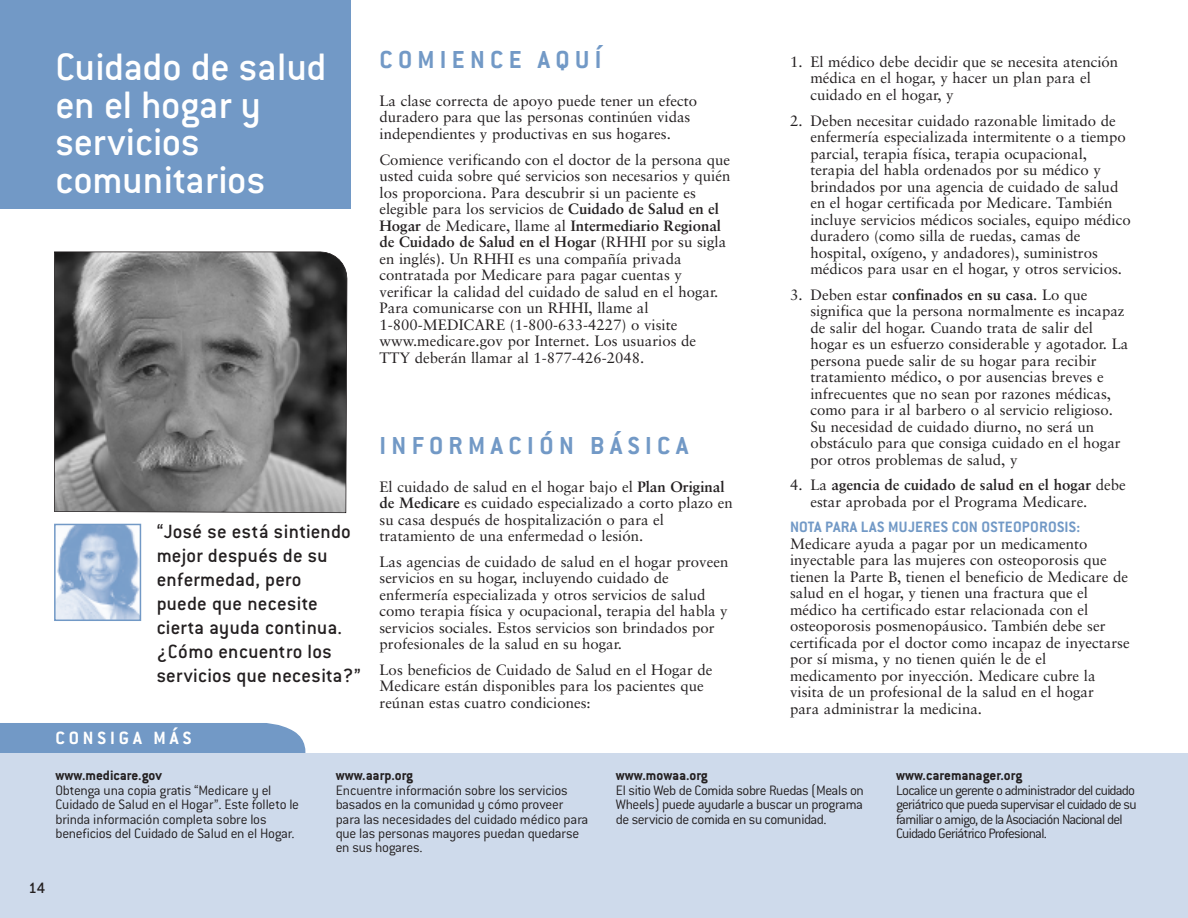
<style>
.page{position:relative;width:1188px;height:918px;background:#fff}
.page>*{position:absolute;margin:0;border:0;box-sizing:border-box;transform-origin:0 0}
.t1{font:500 42px/37.5px "Conduit ITC";letter-spacing:-.005em;color:#fff}
.t2{font:700 27px "Conduit ITC";letter-spacing:.205em;color:#7299c6}
.t3{font:500 21px/24px "Conduit ITC";letter-spacing:.01em;color:#231f20}
.t4{font:700 19.5px "Conduit ITC";letter-spacing:.205em;color:#fff}
.t5{font:700 16.5px "Conduit ITC";letter-spacing:.015em;color:#7299c6}
.t6{font:500 16.5px "Conduit ITC";color:#231f20}
.t7{font:15px/16.5px "Sabon";color:#231f20}
.t8{font:300 15px "Conduit ITC";letter-spacing:-.02em;color:#231f20}
.t9{font:300 15px "Conduit ITC";letter-spacing:-.05em;color:#231f20}
.t10{font:700 15px "Conduit ITC";color:#231f20}
.s1{font-weight:700}
</style>
<div class="page">
<div style="left:0;top:723px;width:305px;height:30px;background:#7299c6"></div>
<div style="left:0;top:753px;width:1188px;height:165px;background:#cedaeb"></div>
<div style="left:0;top:0;width:351px;height:209px;background:#7299c6"></div>
<svg style="left:54px;top:252px;width:293px;height:261px;background:#737273"></svg>
<img style="left:57px;top:527px;width:81px;height:91px">
<div style="left:54px;top:524px;width:87px;height:97px;border:2px solid #7299c6"></div>
<p class="t1" style="left:56px;top:53px;width:273px">Cuidado de salud en el hogar y servicios comunitarios</p>
<p class="t2" style="left:380px;top:51px;width:224px">COMIENCE AQUÍ</p>
<p class="t7" style="left:380px;top:94px;width:319px">La clase correcta de apoyo puede tener un efecto duradero para que las personas continúen vidas independientes y productivas en sus hogares.</p>
<p class="t7" style="left:380px;top:152px;width:352px">Comience verificando con el doctor de la persona que usted cuida sobre qué servicios son necesarios y quién los proporciona. Para descubrir si un paciente es elegible para los servicios de <span class="s1">Cuidado de Salud en el Hogar</span> de Medicare, llame al <span class="s1">Intermediario Regional de Cuidado de Salud en el Hogar (</span>RHHI por su sigla en inglés<span class="s1">)</span>. Un RHHI es una compañía privada contratada por Medicare para pagar cuentas y verificar la calidad del cuidado de salud en el hogar.<br>Para comunicarse con un RHHI, llame al 1-800-MEDICARE (1-800-633-4227) o visite www.medicare.gov por Internet. Los usuarios de TTY deberán llamar al 1-877-426-2048.</p>
<p class="t3" style="left:157px;top:522px;width:205px">“José se está sintiendo mejor después de su enfermedad, pero<br>puede que necesite cierta ayuda continua. ¿Cómo encuentro los servicios que necesita?”</p>
<p class="t4" style="left:56px;top:732px;width:137px">CONSIGA MÁS</p>
<p class="t2" style="left:380px;top:437px;width:310px">INFORMACIÓN BÁSICA</p>
<p class="t7" style="left:380px;top:479px;width:355px">El cuidado de salud en el hogar bajo el <span class="s1">Plan Original de Medicare</span> es cuidado especializado a corto plazo en su casa después de hospitalización o para el tratamiento de una enfermedad o lesión.</p>
<p class="t7" style="left:380px;top:554px;width:350px">Las agencias de cuidado de salud en el hogar proveen servicios en su hogar, incluyendo cuidado de enfermería especializada y otros servicios de salud como terapia física y ocupacional, terapia del habla y servicios sociales. Estos servicios son brindados por profesionales de la salud en su hogar.</p>
<p class="t7" style="left:380px;top:662px;width:334px">Los beneficios de Cuidado de Salud en el Hogar de<br>Medicare están disponibles para los pacientes que reúnan estas cuatro condiciones:</p>
<p class="t7" style="left:810px;top:55px;width:309px;text-indent:-20px">1. El médico debe decidir que se necesita atención médica en el hogar, y hacer un plan para el cuidado en el hogar, y</p>
<p class="t7" style="left:810px;top:113px;width:322px;text-indent:-20px">2. Deben necesitar cuidado razonable limitado de enfermería especializada intermitente o a tiempo parcial, terapia física, terapia ocupacional, terapia del habla ordenados por su médico y brindados por una agencia de cuidado de salud en el hogar certificada por Medicare. También incluye servicios médicos sociales, equipo médico duradero (como silla de ruedas, camas de hospital, oxígeno, y andadores), suministros médicos para usar en el hogar, y otros servicios.</p>
<p class="t7" style="left:810px;top:287px;width:320px;text-indent:-20px">3. Deben estar <span class="s1">confinados en su casa</span>. Lo que significa que la persona normalmente es incapaz de salir del hogar. Cuando trata de salir del hogar es un esfuerzo considerable y agotador. La persona puede salir de su hogar para recibir tratamiento médico, o por ausencias breves e infrecuentes que no sean por razones médicas, como para ir al barbero o al servicio religioso.<br>Su necesidad de cuidado diurno, no será un obstáculo para que consiga cuidado en el hogar por otros problemas de salud, y</p>
<p class="t7" style="left:810px;top:478px;width:317px;text-indent:-20px">4. La <span class="s1">agencia de cuidado de salud en el hogar</span> debe estar aprobada por el Programa Medicare.</p>
<p class="t5" style="left:790px;top:522px;width:292px">NOTA PARA LAS MUJERES CON OSTEOPOROSIS:</p>
<p class="t7" style="left:790px;top:536px;width:341px">Medicare ayuda a pagar por un medicamento inyectable para las mujeres con osteoporosis que tienen la Parte B, tienen el beneficio de Medicare de salud en el hogar, y tienen una fractura que el médico ha certificado estar relacionada con el osteoporosis posmenopáusico. También debe ser certificada por el doctor como incapaz de inyectarse por sí misma, y no tienen quién le de el medicamento por inyección. Medicare cubre la visita de un profesional de la salud en el hogar<br>para administrar la medicina.</p>
<p class="t10" style="left:56px;top:771px;width:108px">www.medicare.gov</p>
<p class="t10" style="left:336px;top:771px;width:79px">www.aarp.org</p>
<p class="t10" style="left:616px;top:771px;width:93px">www.mowaa.org</p>
<p class="t10" style="left:896px;top:771px;width:128px">www.caremanager.org</p>
<p class="t8" style="left:55px;top:785px;width:217px">Obtenga una copia gratis “Medicare y el</p>
<p class="t8" style="left:336px;top:785px;width:234px">Encuentre información sobre los servicios</p>
<p class="t8" style="left:616px;top:785px;width:249px">El sitio Web de Comida sobre Ruedas (Meals on</p>
<p class="t9" style="left:896px;top:785px;width:240px">Localice un gerente o administrador del cuidado</p>
<p class="t8" style="left:55px;top:800px;width:245px">Cuidado de Salud en el Hogar”. Este folleto le</p>
<p class="t8" style="left:336px;top:800px;width:229px">basados en la comunidad y cómo proveer</p>
<p class="t8" style="left:616px;top:800px;width:249px">Wheels) puede ayudarle a buscar un programa</p>
<p class="t9" style="left:896px;top:800px;width:242px">geriátrico que pueda supervisar el cuidado de su</p>
<p class="t8" style="left:55px;top:814px;width:213px">brinda información completa sobre los</p>
<p class="t8" style="left:336px;top:814px;width:254px">para las necesidades del cuidado médico para</p>
<p class="t8" style="left:616px;top:814px;width:212px">de servicio de comida en su comunidad.</p>
<p class="t9" style="left:896px;top:814px;width:228px">familiar o amigo, de la Asociación Nacional del</p>
<p class="t8" style="left:55px;top:829px;width:241px">beneficios del Cuidado de Salud en el Hogar.</p>
<p class="t8" style="left:336px;top:829px;width:245px">que las personas mayores puedan quedarse</p>
<p class="t9" style="left:896px;top:829px;width:152px">Cuidado Geriátrico Profesional.</p>
<p class="t8" style="left:336px;top:843px;width:88px">en sus hogares.</p>
<p class="t6" style="left:28px;top:883px;width:18px">14</p>
</div>
